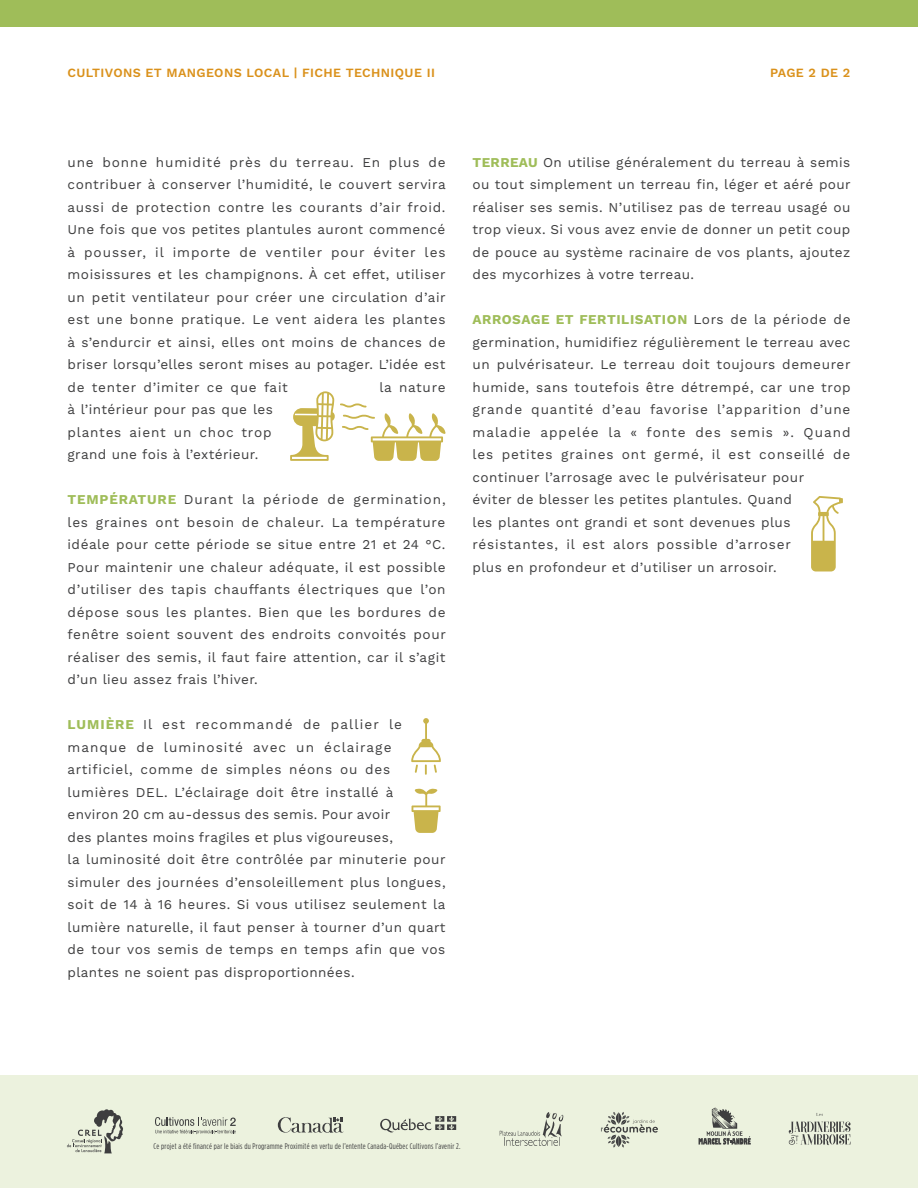
<style>
.page{position:relative;width:918px;height:1188px;background:#fff}
.page>*{position:absolute;margin:0;border:0;box-sizing:border-box;transform-origin:0 0}
.t1{font:13.5px/22.5px "Work Sans";letter-spacing:.04em;color:#3e3e3f;text-align:justify}
.t2{font:600 12.6px "Work Sans";letter-spacing:.03em;color:#da911b}
.t3{font:condensed 8.25px "Gotham HTF";letter-spacing:.03em;color:#3e3e3f}
.s1{font-weight:700;color:#9fbd59}
</style>
<div class="page">
<div style="left:0;top:0;width:918px;height:27px;background:#9fbd59"></div>
<div style="left:0;top:1076px;width:918px;height:112px;background:#ecf2de"></div>
<svg style="left:699px;top:1108px;width:52px;height:37px"></svg>
<svg style="left:601px;top:1112px;width:57px;height:35px"></svg>
<svg style="left:278px;top:1117px;width:65px;height:16px"></svg>
<svg style="left:380px;top:1116px;width:76px;height:17px"></svg>
<svg style="left:155px;top:1117px;width:81px;height:17px"></svg>
<svg style="left:500px;top:1112px;width:63px;height:34px"></svg>
<svg style="left:816px;top:1113px;width:7px;height:3px"></svg>
<svg style="left:789px;top:1122px;width:62px;height:23px"></svg>
<svg style="left:67px;top:1109px;width:56px;height:44px"></svg>
<svg style="left:412px;top:789px;width:29px;height:44px"></svg>
<svg style="left:411px;top:718px;width:30px;height:57px"></svg>
<svg style="left:811px;top:496px;width:32px;height:75px"></svg>
<svg style="left:290px;top:391px;width:156px;height:70px"></svg>
<p class="t2" style="left:68px;top:65px;width:369px">CULTIVONS ET MANGEONS LOCAL | FICHE TECHNIQUE II</p>
<p class="t2" style="left:770px;top:65px;width:82px">PAGE 2 DE 2</p>
<p class="t1" style="left:68px;top:151px;width:380px">une bonne humidité près du terreau. En plus de contribuer à conserver l’humidité, le couvert servira aussi de protection contre les courants d’air froid.<br>Une fois que vos petites plantules auront commencé à pousser, il importe de ventiler pour éviter les moisissures et les champignons. À cet effet, utiliser un petit ventilateur pour créer une circulation d’air est une bonne pratique. Le vent aidera les plantes à s’endurcir et ainsi, elles ont moins de chances de briser lorsqu’elles seront mises au potager. L’idée est de tenter d’imiter ce que fait</p>
<p class="t1" style="left:380px;top:376px;width:68px">la nature</p>
<p class="t1" style="left:68px;top:399px;width:207px">à l’intérieur pour pas que les plantes aient un choc trop grand une fois à l’extérieur.</p>
<p class="t1" style="left:68px;top:489px;width:380px"><span class="s1">TEMPÉRATURE</span> Durant la période de germination, les graines ont besoin de chaleur. La température idéale pour cette période se situe entre 21 et 24 °C.<br>Pour maintenir une chaleur adéquate, il est possible d’utiliser des tapis chauffants électriques que l’on dépose sous les plantes. Bien que les bordures de fenêtre soient souvent des endroits convoités pour réaliser des semis, il faut faire attention, car il s’agit d’un lieu assez frais l’hiver.</p>
<p class="t1" style="left:68px;top:714px;width:380px;text-align:left"><span class="s1">LUMIÈRE</span> Il est recommandé de pallier le manque de luminosité avec un éclairage artificiel, comme de simples néons ou des lumières DEL. L’éclairage doit être installé à environ 20 cm au-dessus des semis. Pour avoir<br>des plantes moins fragiles et plus vigoureuses,<br>la luminosité doit être contrôlée par minuterie pour simuler des journées d’ensoleillement plus longues, soit de 14 à 16 heures. Si vous utilisez seulement la lumière naturelle, il faut penser à tourner d’un quart de tour vos semis de temps en temps afin que vos plantes ne soient pas disproportionnées.</p>
<p class="t1" style="left:472px;top:151px;width:380px"><span class="s1">TERREAU</span> On utilise généralement du terreau à semis ou tout simplement un terreau fin, léger et aéré pour réaliser ses semis. N’utilisez pas de terreau usagé ou trop vieux. Si vous avez envie de donner un petit coup de pouce au système racinaire de vos plants, ajoutez des mycorhizes à votre terreau.</p>
<p class="t1" style="left:472px;top:309px;width:380px;text-align:left"><span class="s1">ARROSAGE ET FERTILISATION</span> Lors de la période de germination, humidifiez régulièrement le terreau avec un pulvérisateur. Le terreau doit toujours demeurer humide, sans toutefois être détrempé, car une trop grande quantité d’eau favorise l’apparition d’une maladie appelée la « fonte des semis ». Quand les petites graines ont germé, il est conseillé de continuer l’arrosage avec le pulvérisateur pour<br>éviter de blesser les petites plantules. Quand<br>les plantes ont grandi et sont devenues plus résistantes, il est alors possible d’arroser<br>plus en profondeur et d’utiliser un arrosoir.</p>
<p class="t3" style="left:154px;top:1142px;width:309px">Ce projet a été financé par le biais du Programme Proximité en vertu de l’entente Canada-Québec Cultivons l’avenir 2.</p>
</div>
